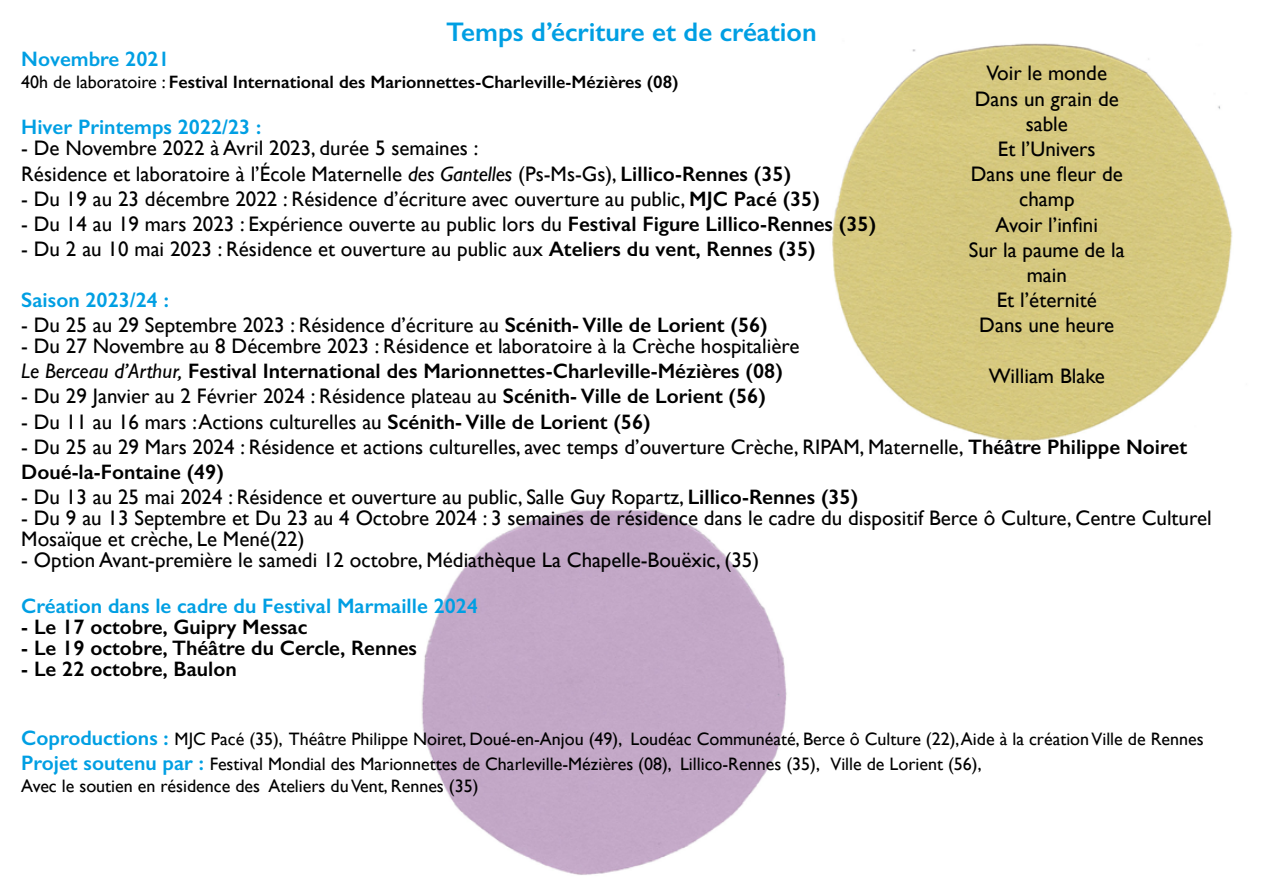
<style>
.page{position:relative;width:1263px;height:893px;background:#fff}
.page>*{position:absolute;margin:0;border:0;box-sizing:border-box;transform-origin:0 0}
.t1{font:600 27px "Gill Sans";color:#009fe3}
.t2{font:21px/25.2px "Gill Sans";color:#000}
.t3{font:600 21px "Gill Sans";color:#009fe3}
.t4{font:600 21px "Gill Sans";color:#000}
.t5{font:18px/25.2px "Gill Sans";color:#000}
.t6{font:600 18px "Gill Sans";color:#000}
.s1{font-weight:400}
.s2{font-style:italic}
.s3{font-weight:600}
.s4{font-weight:600;font-size:21px;color:#009fe3}
</style>
<div class="page">
<img style="left:421px;top:43px;width:811px;height:832px">
<p class="t1" style="left:446px;top:15px;width:372px">Temps d’écriture et de création</p>
<p class="t3" style="left:21px;top:46px;width:150px">Novembre 2021</p>
<p class="t6" style="left:21px;top:71px;width:659px"><span class="s1">40h de laboratoire :</span> Festival International des Marionnettes-Charleville-Mézières (08)</p>
<p class="t3" style="left:21px;top:115px;width:242px">Hiver Printemps 2022/23 :</p>
<p class="t2" style="left:21px;top:136px;width:771px">- De Novembre 2022 à Avril 2023, durée 5 semaines :<br>Résidence et laboratoire à l’École Maternelle <span class="s2">des Gantelles</span> (Ps-Ms-Gs), <span class="s3">Lillico-Rennes (35)</span></p>
<p class="t2" style="left:21px;top:186px;width:800px">- Du 19 au 23 décembre 2022 : Résidence d’écriture avec ouverture au public, <span class="s3">MJC Pacé (35)</span></p>
<p class="t2" style="left:21px;top:211px;width:856px">- Du 14 au 19 mars 2023 : Expérience ouverte au public lors du <span class="s3">Festival Figure Lillico-Rennes (35)</span></p>
<p class="t2" style="left:21px;top:236px;width:796px">- Du 2 au 10 mai 2023 : Résidence et ouverture au public aux <span class="s3">Ateliers du vent, Rennes (35)</span></p>
<p class="t3" style="left:21px;top:287px;width:149px">Saison 2023/24 :</p>
<p class="t2" style="left:21px;top:312px;width:748px">- Du 25 au 29 Septembre 2023 : Résidence d’écriture au <span class="s3">Scénith- Ville de Lorient (56)</span></p>
<p class="t2" style="left:21px;top:333px;width:780px">- Du 27 Novembre au 8 Décembre 2023 : Résidence et laboratoire à la Crèche hospitalière<br><span class="s2">Le Berceau d’Arthur,</span> <span class="s3">Festival International des Marionnettes-Charleville-Mézières (08)</span></p>
<p class="t2" style="left:21px;top:383px;width:746px">- Du 29 Janvier au 2 Février 2024 : Résidence plateau au <span class="s3">Scénith- Ville de Lorient (56)</span></p>
<p class="t2" style="left:21px;top:409px;width:631px">- Du 11 au 16 mars : Actions culturelles au <span class="s3">Scénith- Ville de Lorient (56)</span></p>
<p class="t2" style="left:21px;top:434px;width:1167px">- Du 25 au 29 Mars 2024 : Résidence et actions culturelles, avec temps d’ouverture Crèche, RIPAM, Maternelle, <span class="s3">Théâtre Philippe Noiret<br>Doué-la-Fontaine (49)</span></p>
<p class="t2" style="left:21px;top:484px;width:838px">- Du 13 au 25 mai 2024 : Résidence et ouverture au public, Salle Guy Ropartz, <span class="s3">Lillico-Rennes (35)</span></p>
<p class="t2" style="left:21px;top:507px;width:1192px;line-height:21px">- Du 9 au 13 Septembre et Du 23 au 4 Octobre 2024 : 3 semaines de résidence dans le cadre du dispositif Berce ô Culture, Centre Culturel<br>Mosaïque et crèche, Le Mené(22)</p>
<p class="t2" style="left:21px;top:547px;width:739px">- Option Avant-première le samedi 12 octobre, Médiathèque La Chapelle-Bouëxic, (35)</p>
<p class="t3" style="left:21px;top:593px;width:458px">Création dans le cadre du Festival Marmaille 2024</p>
<p class="t4" style="left:21px;top:614px;width:288px">- Le 17 octobre, Guipry Messac</p>
<p class="t4" style="left:21px;top:635px;width:397px">- Le 19 octobre, Théâtre du Cercle, Rennes</p>
<p class="t4" style="left:21px;top:656px;width:217px">- Le 22 octobre, Baulon</p>
<p class="t2" style="left:969px;top:61px;width:157px;text-align:center">Voir le monde<br>Dans un grain de sable<br>Et l’Univers<br>Dans une fleur de champ<br>Avoir l’infini<br>Sur la paume de la main<br>Et l’éternité<br>Dans une heure</p>
<p class="t2" style="left:989px;top:363px;width:118px">William Blake</p>
<p class="t5" style="left:21px;top:726px;width:1184px"><span class="s4">Coproductions :</span> MJC Pacé (35), Théâtre Philippe Noiret, Doué-en-Anjou (49), Loudéac Communéaté, Berce ô Culture (22), Aide à la création Ville de Rennes<br><span class="s4">Projet soutenu par :</span> Festival Mondial des Marionnettes de Charleville-Mézières (08), Lillico-Rennes (35), Ville de Lorient (56),</p>
<p class="t5" style="left:21px;top:773px;width:459px">Avec le soutien en résidence des Ateliers du Vent, Rennes (35)</p>
</div>
